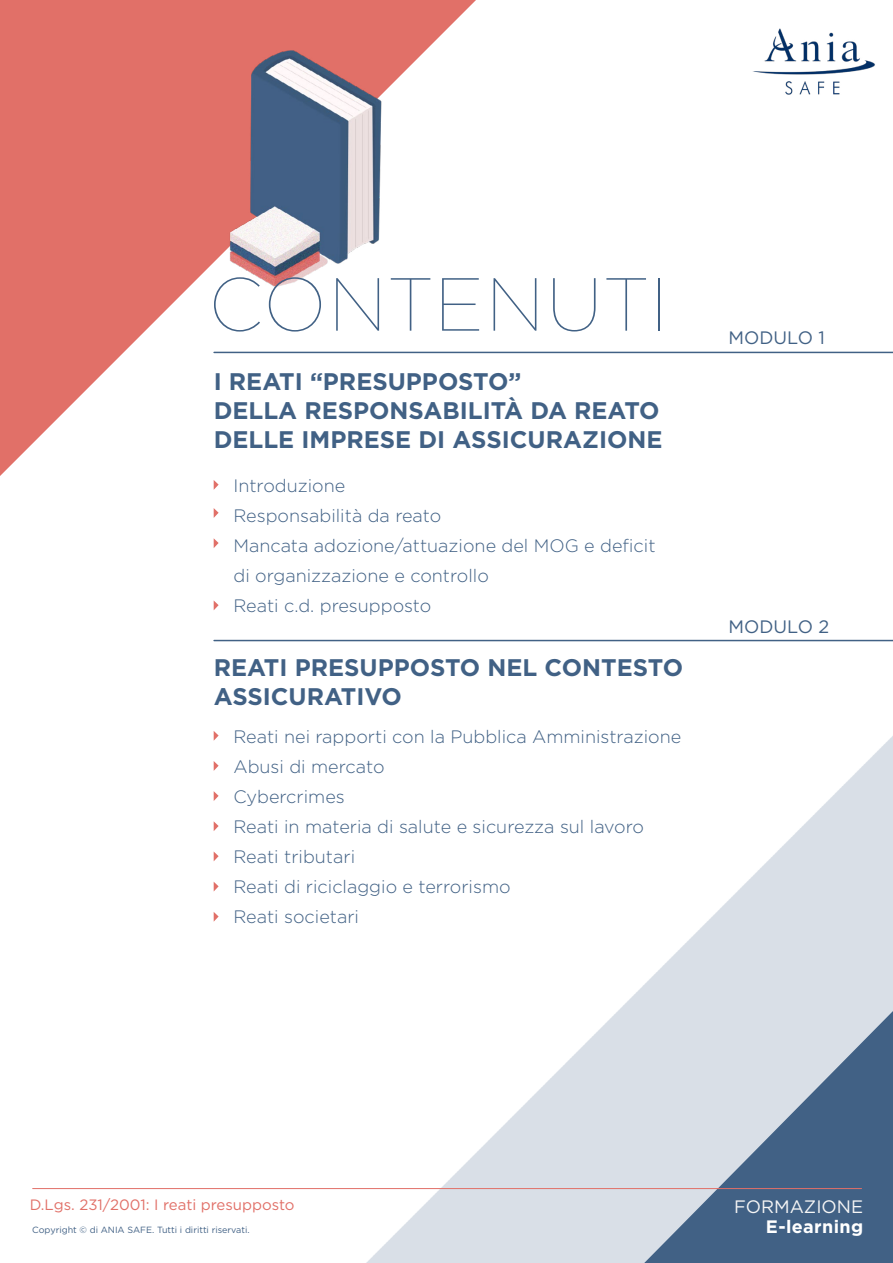
<style>
.page{position:relative;width:893px;height:1263px;background:#fff}
.page>*{position:absolute;margin:0;border:0;box-sizing:border-box;transform-origin:0 0}
.t1{font:100 75px "Gotham";letter-spacing:.025em;color:#416185}
.t2{font:700 24px/28.8px "Gotham";color:#416185}
.t3{font:300 18px/30px "Gotham";color:#416185}
.t4{font:18px "Gotham";color:#416185}
.t5{font:18px "Gotham";color:#f6f6f6}
.t6{font:700 18px "Gotham";letter-spacing:.02em;color:#fff}
.t7{font:15px "Gotham";color:#e17068}
.t8{font:9px "Gotham";color:#416185}
</style>
<div class="page">
<img style="left:32px;top:639px;width:861px;height:624px">
<svg style="left:214px;top:480px;width:5px;height:10px"></svg>
<svg style="left:214px;top:731px;width:5px;height:10px"></svg>
<svg style="left:214px;top:791px;width:5px;height:10px"></svg>
<svg style="left:214px;top:761px;width:5px;height:10px"></svg>
<svg style="left:214px;top:821px;width:5px;height:10px"></svg>
<svg style="left:214px;top:851px;width:5px;height:10px"></svg>
<svg style="left:214px;top:882px;width:5px;height:9px"></svg>
<svg style="left:214px;top:912px;width:5px;height:10px"></svg>
<svg style="left:214px;top:508px;width:5px;height:10px"></svg>
<svg style="left:214px;top:538px;width:5px;height:10px"></svg>
<svg style="left:214px;top:601px;width:5px;height:9px"></svg>
<hr style="left:214px;top:640px;width:679px;height:1px;background:#416185">
<svg style="left:642px;top:1009px;width:251px;height:254px;background:#8ea1b6"></svg>
<svg style="left:0;top:0;width:476px;height:476px"></svg>
<img style="left:98px;top:0;width:378px;height:311px">
<hr style="left:214px;top:352px;width:679px;height:1px;background:#416185">
<img style="left:753px;top:28px;width:122px;height:67px">
<hr style="left:33px;top:1188px;width:828px;height:1px;background:#e17068">
<h1 class="t1" style="left:209px;top:258px;width:461px">CONTENUTI</h1>
<h2 class="t2" style="left:214px;top:367px;width:450px">I REATI “PRESUPPOSTO”<br>DELLA RESPONSABILITÀ DA REATO<br>DELLE IMPRESE DI ASSICURAZIONE</h2>
<p class="t3" style="left:233px;top:470px;width:424px">Introduzione<br>Responsabilità da reato<br>Mancata adozione/attuazione del MOG e deficit di organizzazione e controllo<br>Reati c.d. presupposto</p>
<h2 class="t2" style="left:214px;top:653px;width:471px">REATI PRESUPPOSTO NEL CONTESTO<br>ASSICURATIVO</h2>
<p class="t3" style="left:233px;top:721px;width:449px">Reati nei rapporti con la Pubblica Amministrazione<br>Abusi di mercato<br>Cybercrimes<br>Reati in materia di salute e sicurezza sul lavoro<br>Reati tributari<br>Reati di riciclaggio e terrorismo<br>Reati societari</p>
<p class="t4" style="left:729px;top:327px;width:98px">MODULO 1</p>
<p class="t4" style="left:729px;top:615px;width:102px">MODULO 2</p>
<p class="t7" style="left:30px;top:1195px;width:266px">D.Lgs. 231/2001: I reati presupposto</p>
<p class="t8" style="left:32px;top:1224px;width:219px">Copyright © di ANIA SAFE. Tutti i diritti riservati.</p>
<p class="t5" style="left:734px;top:1195px;width:130px">FORMAZIONE</p>
<p class="t6" style="left:766px;top:1215px;width:99px">E-learning</p>
</div>
